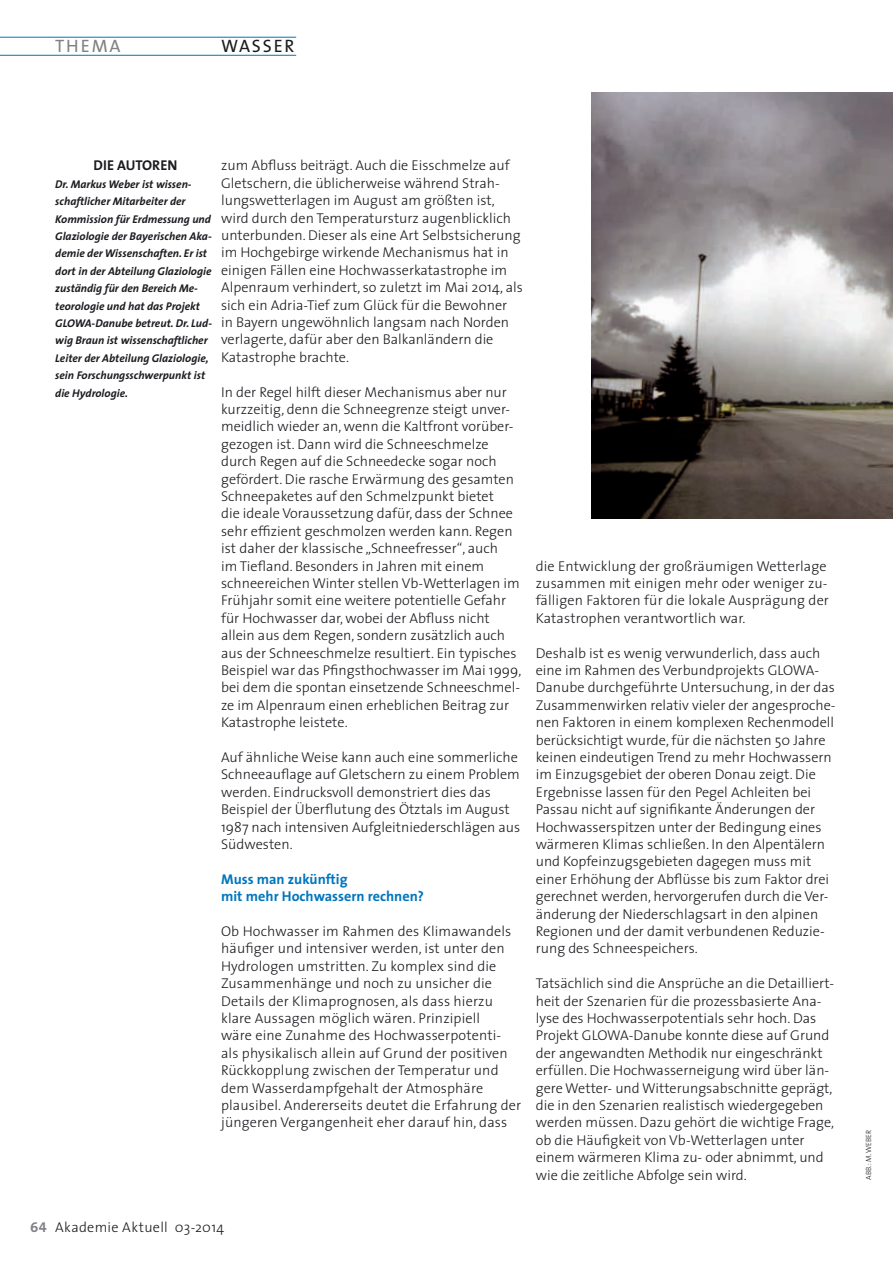
<style>
.page{position:relative;width:893px;height:1263px;background:#fff}
.page>*{position:absolute;margin:0;border:0;box-sizing:border-box;transform-origin:0 0}
.t1{font:18px "The Sans Caps";letter-spacing:.1em;color:#1b1c20}
.t2{font:18px "The Sans";letter-spacing:.095em;color:#818084}
.t3{font:300 14.25px/17.4px "The Sans";color:#1b1c20}
.t4{font:700 14.25px/17.4px "The Sans";color:#0076be}
.t5{font:300 14.25px "The Sans";letter-spacing:.02em;color:#1b1c20}
.t6{font:700 14.25px "The Sans";color:#1b1c20}
.t7{font:italic 700 11.25px/17.4px "The Sans";color:#1b1c20}
.t8{font:7.5px "The Sans Light Caps";color:#1b1c20}
.s1{font-family:"The Sans Bold Caps";font-weight:400;color:#818084}
</style>
<div class="page">
<img style="left:591px;top:93px;width:302px;height:425px">
<hr style="left:0;top:55px;width:296px;height:1px;background:#0076be">
<hr style="left:0;top:37px;width:296px;height:1px;background:#0076be">
<p class="t2" style="left:55px;top:31px;width:67px">THEMA</p>
<p class="t1" style="left:221px;top:31px;width:75px">WASSER</p>
<p class="t6" style="left:94px;top:154px;width:85px">Die Autoren</p>
<p class="t7" style="left:55px;top:175px;width:158px">Dr. Markus Weber ist wissen&shy;schaftlicher Mitarbeiter der<br>Kommission für Erdmessung und<br>Glaziologie der Bayerischen Aka&shy;demie der Wissenschaften. Er ist dort in der Abteilung Glaziologie zuständig für den Bereich Me&shy;teorologie und hat das Projekt<br>GLOWA-Danube betreut. Dr. Lud&shy;wig Braun ist wissenschaftlicher<br>Leiter der Abteilung Glaziologie, sein Forschungsschwerpunkt ist die Hydrologie.</p>
<p class="t3" style="left:221px;top:156px;width:303px">zum Abfluss beiträgt. Auch die Eisschmelze auf Gletschern, die üblicherweise während Strah&shy;lungswetterlagen im August am größten ist, wird durch den Temperatursturz augenblicklich unterbunden. Dieser als eine Art Selbstsicherung im Hochgebirge wirkende Mechanismus hat in einigen Fällen eine Hochwasserkatastrophe im Alpenraum verhindert, so zuletzt im Mai 2014, als sich ein Adria-Tief zum Glück für die Bewohner<br>in Bayern ungewöhnlich langsam nach Norden verlagerte, dafür aber den Balkanländern die Katastrophe brachte.</p>
<p class="t3" style="left:221px;top:383px;width:302px">I n der Regel hilft dieser Mechanismus aber nur kurzzeitig, denn die Schneegrenze steigt unver&shy;meidlich wieder an, wenn die Kaltfront vorüber&shy;gezogen ist. Dann wird die Schneeschmelze durch Regen auf die Schneedecke sogar noch gefördert. Die rasche Erwärmung des gesamten Schneepaketes auf den Schmelzpunkt bietet<br>die ideale Voraussetzung dafür, dass der Schnee sehr effizient geschmolzen werden kann. Regen ist daher der klassische „Schneefresser“, auch<br>im Tiefland. Besonders in Jahren mit einem schneereichen Winter stellen Vb-Wetterlagen im Frühjahr somit eine weitere potentielle Gefahr für Hochwasser dar, wobei der Abfluss nicht allein aus dem Regen, sondern zusätzlich auch aus der Schneeschmelze resultiert. Ein typisches Beispiel war das Pfingsthochwasser im Mai 1999, bei dem die spontan einsetzende Schneeschmel&shy;ze im Alpenraum einen erheblichen Beitrag zur Katastrophe leistete.</p>
<p class="t3" style="left:221px;top:748px;width:301px">Auf ähnliche Weise kann auch eine sommerliche Schneeauflage auf Gletschern zu einem Problem werden. Eindrucksvoll demonstriert dies das Beispiel der Überflutung des Ötztals im August 1987 nach intensiven Aufgleitniederschlägen aus Südwesten.</p>
<p class="t4" style="left:221px;top:870px;width:204px">Muss man zukünftig<br>mit mehr Hochwassern rechnen?</p>
<p class="t3" style="left:221px;top:922px;width:302px">Ob Hochwasser im Rahmen des Klimawandels häufiger und intensiver werden, ist unter den Hydrologen umstritten. Zu komplex sind die Zusammenhänge und noch zu unsicher die Details der Klimaprognosen, als dass hierzu klare Aussagen möglich wären. Prinzipiell<br>wäre eine Zunahme des Hochwasserpotenti&shy;als physikalisch allein auf Grund der positiven Rückkopplung zwischen der Temperatur und dem Wasserdampfgehalt der Atmosphäre plausibel. Andererseits deutet die Erfahrung der jüngeren Vergangenheit eher darauf hin, dass</p>
<p class="t3" style="left:536px;top:556px;width:295px">die Entwicklung der großräumigen Wetterlage zusammen mit einigen mehr oder weniger zu&shy;fälligen Faktoren für die lokale Ausprägung der Katastrophen verantwortlich war.</p>
<p class="t3" style="left:536px;top:643px;width:301px">Deshalb ist es wenig verwunderlich, dass auch eine im Rahmen des Verbundprojekts GLOWA-Danube durchgeführte Untersuchung, in der das Zusammenwirken relativ vieler der angesproche&shy;nen Faktoren in einem komplexen Rechenmodell berücksichtigt wurde, für die nächsten 50 Jahre keinen eindeutigen Trend zu mehr Hochwassern im Einzugsgebiet der oberen Donau zeigt. Die Ergebnisse lassen für den Pegel Achleiten bei Passau nicht auf signifikante Änderungen der Hochwasserspitzen unter der Bedingung eines wärmeren Klimas schließen. I n den Alpentälern und Kopfeinzugsgebieten dagegen muss mit einer Erhöhung der Abflüsse bis zum Faktor drei gerechnet werden, hervorgerufen durch die Ver&shy;änderung der N iederschlagsart in den alpinen Regionen und der damit verbundenen Reduzie&shy;rung des Schneespeichers.</p>
<p class="t3" style="left:536px;top:974px;width:300px">Tatsächlich sind die Ansprüche an die Detailliert&shy;heit der Szenarien für die prozessbasierte Ana&shy;lyse des Hochwasserpotentials sehr hoch. Das Projekt GLOWA-Danube konnte diese auf Grund der angewandten Methodik nur eingeschränkt erfüllen. Die Hochwasserneigung wird über län&shy;gere Wetter- und Witterungsabschnitte geprägt, die in den Szenarien realistisch wiedergegeben werden müssen. Dazu gehört die wichtige Frage, ob die Häufigkeit von Vb-Wetterlagen unter einem wärmeren Klima zu- oder abnimmt, und wie die zeitliche Abfolge sein wird.</p>
<p class="t5" style="left:30px;top:1215px;width:196px"><span class="s1">64</span> Akademie Aktuell 03-2014</p>
<p class="t8" style="left:862px;top:1180px;width:51px;rotate:-90deg">Abb.: M. Weber</p>
</div>
